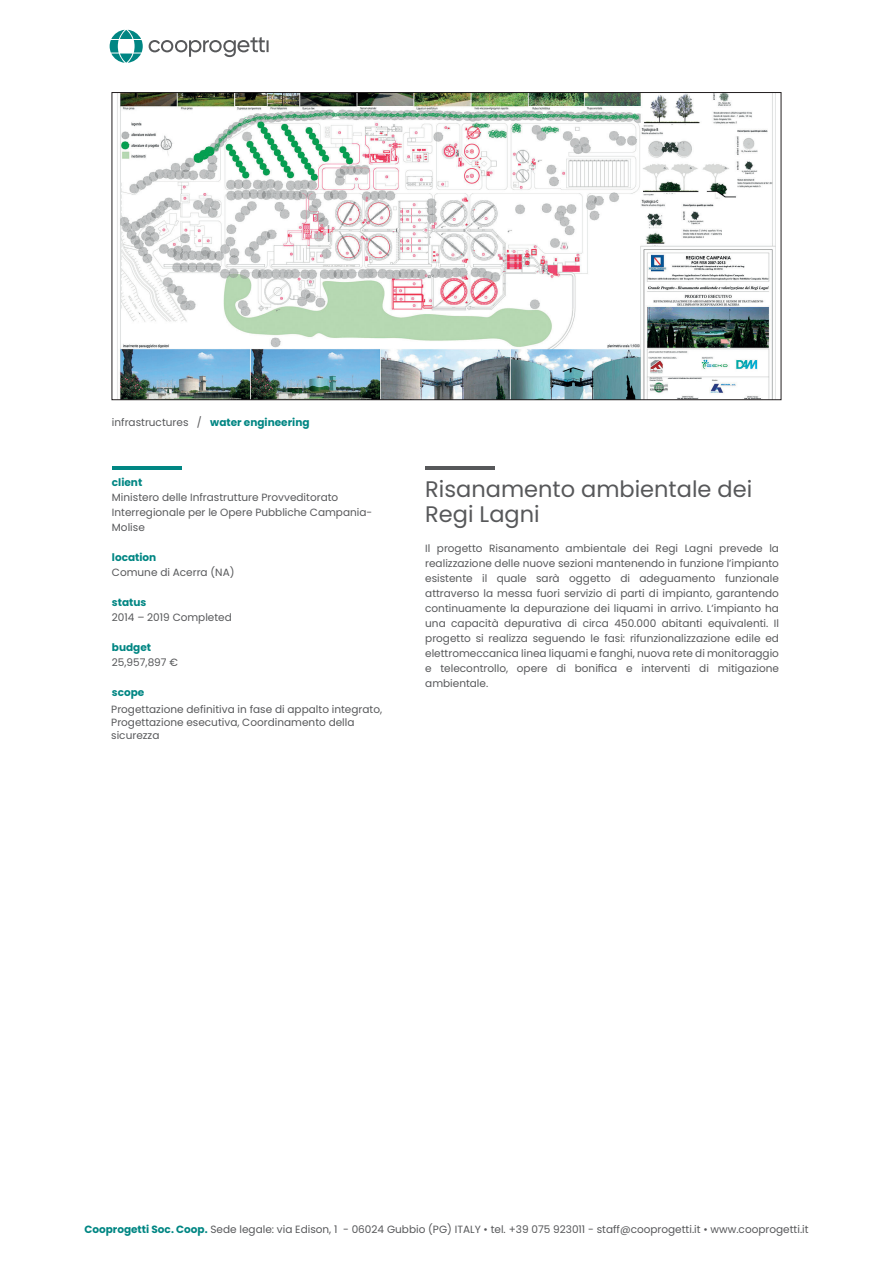
<style>
.page{position:relative;width:893px;height:1263px;background:#fff}
.page>*{position:absolute;margin:0;border:0;box-sizing:border-box;transform-origin:0 0}
.t1{font:22.5px/25.5px "Poppins";color:#57585a}
.t2{font:10.5px/15px "Poppins";color:#57585a}
.t3{font:700 10.5px "Poppins";color:#008683}
.s1{font-weight:700;color:#008683}
</style>
<div class="page">
<svg style="left:149px;top:37px;width:120px;height:20px"></svg>
<svg style="left:110px;top:30px;width:33px;height:33px"></svg>
<img style="left:117px;top:94px;width:659px;height:304px">
<hr style="left:425px;top:466px;width:70px;height:3px;background:#57585a">
<hr style="left:112px;top:466px;width:70px;height:3px;background:#008683">
<p class="t2" style="left:112px;top:415px;width:199px">infrastructures / <span class="s1">water engineering</span></p>
<p class="t3" style="left:112px;top:476px;width:32px">client</p>
<p class="t2" style="left:112px;top:490px;width:262px">Ministero delle Infrastrutture Provveditorato<br>Interregionale per le Opere Pubbliche Campania-<br>Molise</p>
<p class="t3" style="left:112px;top:551px;width:46px">location</p>
<p class="t2" style="left:112px;top:565px;width:124px">Comune di Acerra (NA)</p>
<p class="t3" style="left:112px;top:596px;width:36px">status</p>
<p class="t2" style="left:112px;top:610px;width:121px">2014 – 2019 Completed</p>
<p class="t3" style="left:112px;top:641px;width:41px">budget</p>
<p class="t2" style="left:112px;top:655px;width:68px">25,957,897 €</p>
<p class="t3" style="left:112px;top:686px;width:34px">scope</p>
<p class="t2" style="left:111px;top:703px;width:272px;line-height:12.6px">Progettazione definitiva in fase di appalto integrato,<br>Progettazione esecutiva, Coordinamento della sicurezza</p>
<h1 class="t1" style="left:425px;top:476px;width:328px">Risanamento ambientale dei<br>Regi Lagni</h1>
<p class="t2" style="left:425px;top:541px;width:355px;text-align:justify">Il progetto Risanamento ambientale dei Regi Lagni prevede la realizzazione delle nuove sezioni mantenendo in funzione l’impianto esistente il quale sarà oggetto di adeguamento funzionale attraverso la messa fuori servizio di parti di impianto, garantendo continuamente la depurazione dei liquami in arrivo. L’impianto ha una capacità depurativa di circa 450.000 abitanti equivalenti. Il progetto si realizza seguendo le fasi: rifunzionalizzazione edile ed elettromeccanica linea liquami e fanghi, nuova rete di monitoraggio e telecontrollo, opere di bonifica e interventi di mitigazione ambientale.</p>
<p class="t2" style="left:84px;top:1222px;width:726px"><span class="s1">Cooprogetti Soc. Coop.</span> Sede legale: via Edison, 1 - 06024 Gubbio (PG) ITALY • tel. +39 075 923011 - staff@cooprogetti.it • www.cooprogetti.it</p>
</div>
